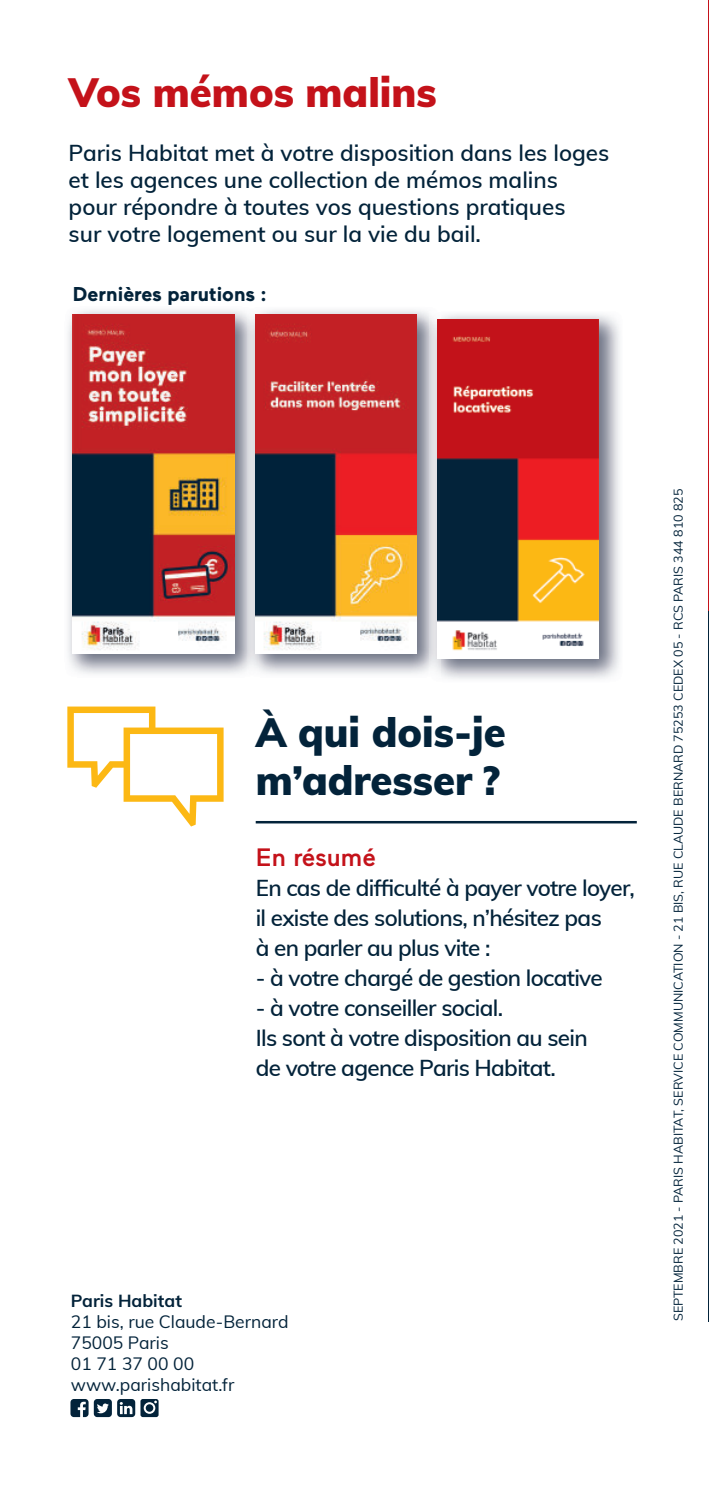
<style>
.page{position:relative;width:709px;height:1489px;background:#fff}
.page>*{position:absolute;margin:0;border:0;box-sizing:border-box;transform-origin:0 0}
.t1{font:900 40px/48px "Muli";color:#03233a}
.t2{font:900 40px "Muli";color:#c4121a}
.t3{font:500 25px "Maax";color:#c4121a}
.t4{font:600 22.5px/30px "Muli";letter-spacing:-.03em;color:#03233a}
.t5{font:600 22.5px/27px "Muli";color:#03233a}
.t6{font:700 20px "Maax";color:#03233a}
.t7{font:17.5px/21px "Muli";color:#03233a}
.t8{font:700 17.5px "Muli";color:#03233a}
.t9{font:12.5px "Muli";color:#03233a}
</style>
<div class="page">
<hr style="left:708px;top:0;width:1px;height:611px;background:#c4121a">
<hr style="left:708px;top:611px;width:1px;height:709px;background:#03233a">
<svg style="left:70px;top:1399px;width:89px;height:17px"></svg>
<img style="left:68px;top:310px;width:362px;height:364px">
<img style="left:72px;top:314px;width:162px;height:340px">
<img style="left:247px;top:310px;width:11px;height:364px">
<img style="left:255px;top:314px;width:161px;height:340px">
<img style="left:440px;top:314px;width:180px;height:365px">
<img style="left:437px;top:319px;width:161px;height:339px">
<hr style="left:256px;top:821px;width:381px;height:2px;background:#03233a">
<svg style="left:67px;top:706px;width:156px;height:120px"></svg>
<h1 class="t2" style="left:69px;top:69px;width:369px">Vos mémos malins</h1>
<p class="t5" style="left:69px;top:141px;width:542px">Paris Habitat met à votre disposition dans les loges et les agences une collection de mémos malins pour répondre à toutes vos questions pratiques<br>sur votre logement ou sur la vie du bail.</p>
<p class="t6" style="left:73px;top:286px;width:195px">Dernières parutions :</p>
<h1 class="t1" style="left:256px;top:708px;width:251px">À qui dois-je m’adresser ?</h1>
<p class="t3" style="left:256px;top:842px;width:122px">En résumé</p>
<p class="t4" style="left:256px;top:871px;width:380px">En cas de difficulté à payer votre loyer, il existe des solutions, n’hésitez pas<br>à en parler au plus vite :</p>
<p class="t4" style="left:256px;top:961px;width:348px">- à votre chargé de gestion locative</p>
<p class="t4" style="left:256px;top:994px;width:333px">- à votre conseiller social.<br>Ils sont à votre disposition au sein de votre agence Paris Habitat.</p>
<p class="t8" style="left:71px;top:1293px;width:113px">Paris Habitat</p>
<p class="t7" style="left:71px;top:1310px;width:219px">21 bis, rue Claude-Bernard<br>75005 Paris<br>01 71 37 00 00 www.parishabitat.fr</p>
<p class="t9" style="left:671px;top:1320px;width:834px;rotate:-90deg">SEPTEMBRE 2021 - PARIS HABITAT, SERVICE COMMUNICATION - 21 BIS, RUE CLAUDE BERNARD 75253 CEDEX 05 - RCS PARIS 344 810 825</p>
</div>
